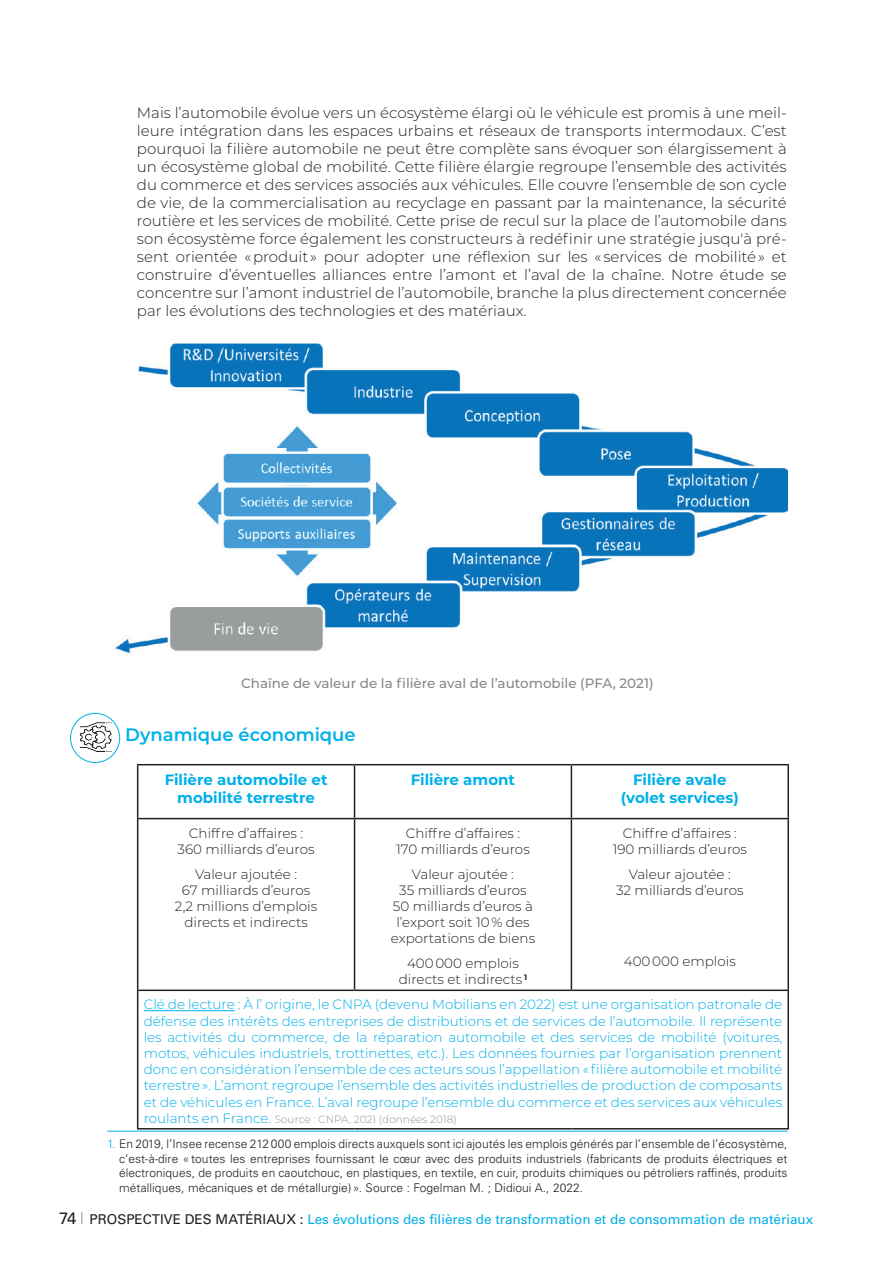
<style>
.page{position:relative;width:893px;height:1263px;background:#fff}
.page>*{position:absolute;margin:0;border:0;box-sizing:border-box;transform-origin:0 0}
.t1{font:600 18px "Montserrat";color:#00b0e8}
.t2{font:300 15px/18px "Montserrat";color:#231f20;text-align:justify}
.t3{font:700 15px/18px "Montserrat";color:#00b0e8;text-align:center}
.t4{font:300 13.5px/16.2px "Montserrat";color:#00b0e8;text-align:justify}
.t5{font:300 13.5px/16.2px "Montserrat";color:#231f20;text-align:center}
.t6{font:13.5px "Univers LT Std";color:#00b0e8}
.t7{font:500 13.5px "Montserrat";color:#86888b}
.t8{font:300 12px/14.4px "Univers LT Std";letter-spacing:.005em;color:#231f20;text-align:justify}
.t9{font:300 10.5px "Montserrat";color:#939598}
.s1{font-size:13.5px;color:#00b0e8}
.s2{color:#00b0e8}
.s3{font-size:16.5px;color:#231f20}
.s4{font-weight:300;font-stretch:condensed;font-size:16.5px;color:#939598}
.s5{color:#231f20}
</style>
<div class="page">
<hr style="left:137px;top:764px;width:218px;height:1px;background:#231f20">
<hr style="left:137px;top:765px;width:1px;height:53px;background:#231f20">
<hr style="left:355px;top:764px;width:216px;height:1px;background:#231f20">
<hr style="left:354px;top:765px;width:1px;height:53px;background:#231f20">
<hr style="left:571px;top:764px;width:218px;height:1px;background:#231f20">
<hr style="left:571px;top:765px;width:1px;height:53px;background:#231f20">
<hr style="left:787px;top:765px;width:2px;height:53px;background:#231f20">
<hr style="left:137px;top:818px;width:218px;height:1px;background:#231f20">
<hr style="left:137px;top:819px;width:1px;height:170px;background:#231f20">
<hr style="left:355px;top:818px;width:216px;height:1px;background:#231f20">
<hr style="left:354px;top:819px;width:1px;height:170px;background:#231f20">
<hr style="left:571px;top:818px;width:218px;height:1px;background:#231f20">
<hr style="left:571px;top:819px;width:1px;height:170px;background:#231f20">
<hr style="left:787px;top:819px;width:2px;height:170px;background:#231f20">
<hr style="left:137px;top:989px;width:218px;height:2px;background:#231f20">
<hr style="left:137px;top:991px;width:1px;height:137px;background:#231f20">
<hr style="left:355px;top:989px;width:216px;height:2px;background:#231f20">
<hr style="left:571px;top:989px;width:218px;height:2px;background:#231f20">
<hr style="left:787px;top:991px;width:2px;height:137px;background:#231f20">
<hr style="left:137px;top:1128px;width:218px;height:1px;background:#231f20">
<hr style="left:355px;top:1128px;width:216px;height:1px;background:#231f20">
<hr style="left:571px;top:1128px;width:218px;height:1px;background:#231f20">
<hr style="left:144px;top:1010px;width:91px;height:1px;background:#00b0e8">
<img style="left:114px;top:343px;width:673px;height:311px">
<hr style="left:107px;top:1131px;width:680px;height:1px;background:#00b0e8">
<img style="left:71px;top:713px;width:49px;height:48px">
<div style="left:70px;top:713px;width:50px;height:50px;border:1px solid #00b0e8;border-radius:50%"></div>
<p class="t2" style="left:137px;top:104px;width:651px">Mais l’automobile évolue vers un écosystème élargi où le véhicule est promis à une meil&shy;leure intégration dans les espaces urbains et réseaux de transports intermodaux. C’est pourquoi la filière automobile ne peut être complète sans évoquer son élargissement à un écosystème global de mobilité. Cette filière élargie regroupe l’ensemble des activités du commerce et des services associés aux véhicules. Elle couvre l’ensemble de son cycle de vie, de la commercialisation au recyclage en passant par la maintenance, la sécurité routière et les services de mobilité. Cette prise de recul sur la place de l’automobile dans son écosystème force également les constructeurs à redéfinir une stratégie jusqu'à pré&shy;sent orientée « produit » pour adopter une réflexion sur les « services de mobilité » et construire d’éventuelles alliances entre l’amont et l’aval de la chaîne. Notre étude se concentre sur l’amont industriel de l’automobile, branche la plus directement concernée par les évolutions des technologies et des matériaux.</p>
<p class="t7" style="left:241px;top:674px;width:414px">Chaîne de valeur de la filière aval de l’automobile (PFA, 2021)</p>
<p class="t1" style="left:125px;top:722px;width:232px">Dynamique économique</p>
<p class="t3" style="left:165px;top:770px;width:164px">Filière automobile et mobilité terrestre</p>
<p class="t3" style="left:411px;top:770px;width:106px">Filière amont</p>
<p class="t3" style="left:621px;top:770px;width:119px">Filière avale (volet services)</p>
<p class="t5" style="left:178px;top:824px;width:138px">Chiffre d’affaires :<br>360 milliards d’euros</p>
<p class="t5" style="left:175px;top:865px;width:144px">Valeur ajoutée :<br>67 milliards d’euros<br>2,2 millions d’emplois directs et indirects</p>
<p class="t5" style="left:396px;top:824px;width:135px">Chiffre d’affaires :<br>170 milliards d’euros</p>
<p class="t5" style="left:391px;top:865px;width:146px">Valeur ajoutée :<br>35 milliards d’euros<br>50 milliards d’euros à l’export soit 10 % des exportations de biens</p>
<p class="t5" style="left:399px;top:955px;width:130px">400 000 emplois directs et indirects <sup>1</sup></p>
<p class="t5" style="left:613px;top:824px;width:136px">Chiffre d’affaires :<br>190 milliards d’euros</p>
<p class="t5" style="left:616px;top:865px;width:129px">Valeur ajoutée :<br>32 milliards d’euros</p>
<p class="t5" style="left:624px;top:953px;width:113px">400 000 emplois</p>
<p class="t4" style="left:144px;top:996px;width:640px">Clé de lecture : À l’ origine, le CNPA (devenu Mobilians en 2022) est une organisation patronale de défense des intérêts des entreprises de distributions et de services de l’automobile. Il représente les activités du commerce, de la réparation automobile et des services de mobilité (voitures, motos, véhicules industriels, trottinettes, etc.). Les données fournies par l’organisation prennent donc en considération l’ensemble de ces acteurs sous l’appellation « filière automobile et mobilité terrestre ». L’amont regroupe l’ensemble des activités industrielles de production de composants et de véhicules en France. L’aval regroupe l’ensemble du commerce et des services aux véhicules</p>
<p class="t9" style="left:144px;top:1112px;width:315px"><span class="s1">roulants en France.</span> Source : CNPA, 2021 (données 2018)</p>
<p class="t8" style="left:119px;top:1137px;width:670px;text-indent:-12px"><span class="s2">1.</span> En 2019, l’Insee recense 212000 emplois directs auxquels sont ici ajoutés les emplois générés par l’ensemble de l’écosystème, c’est-à-dire «toutes les entreprises fournissant le cœur avec des produits industriels (fabricants de produits électriques et électroniques, de produits en caoutchouc, en plastiques, en textile, en cuir, produits chimiques ou pétroliers raffinés, produits métalliques, mécaniques et de métallurgie)». Source : Fogelman M. ; Didioui A., 2022.</p>
<p class="t6" style="left:59px;top:1211px;width:756px"><span class="s3">74</span> <span class="s4">l</span> <span class="s5">PROSPECTIVE DES MATÉRIAUX :</span> Les évolutions des filières de transformation et de consommation de matériaux</p>
</div>
